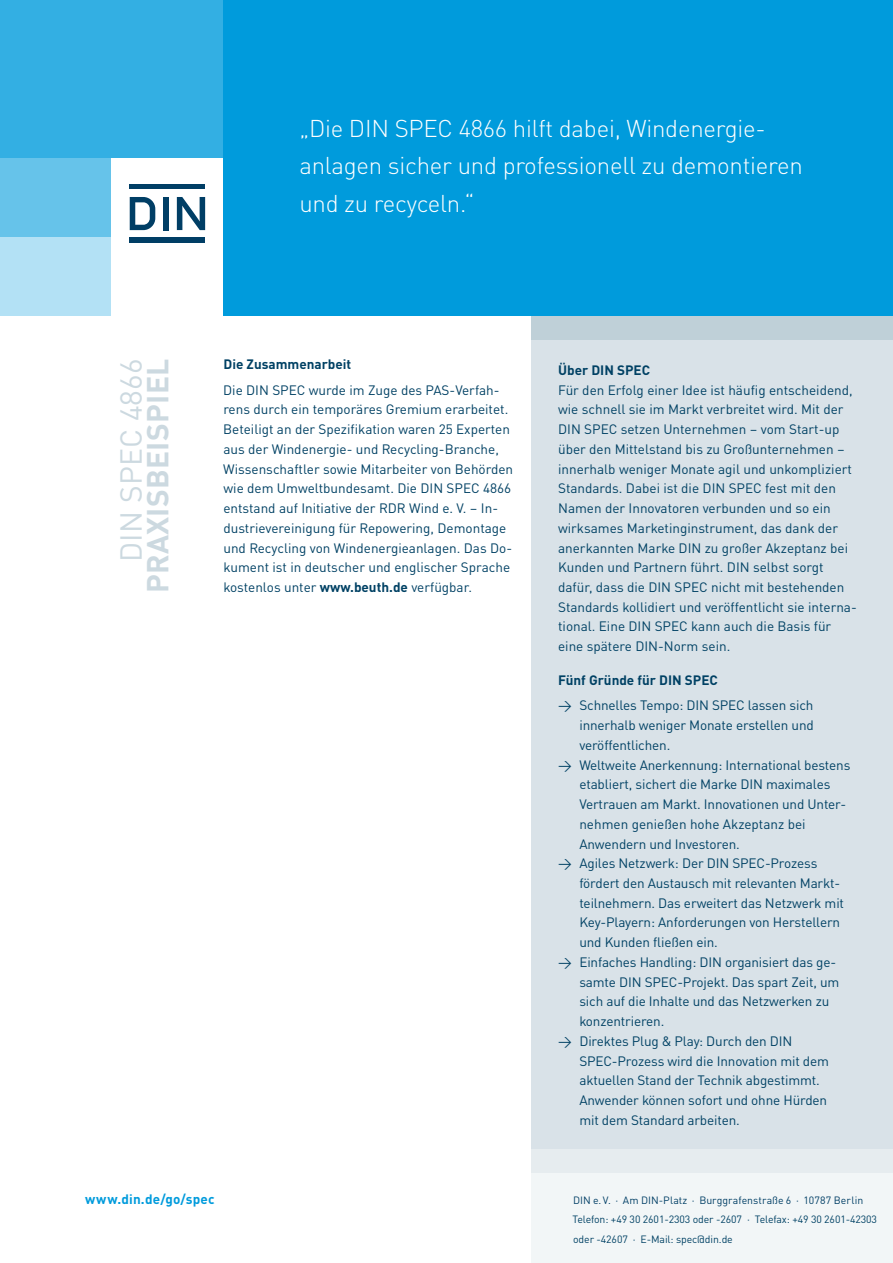
<style>
.page{position:relative;width:893px;height:1263px;background:#fff}
.page>*{position:absolute;margin:0;border:0;box-sizing:border-box;transform-origin:0 0}
.DIN_SPEC-Nummer{font:700 30px "DINOT";letter-spacing:.01em;color:#ccd9e0}
.DIN_SPEC-Nummer-2{font:30px "DINOT";letter-spacing:.01em;color:#ccd9e0}
.DIN_Zitat_16pt{font:300 24px/37.5px "DINOT";letter-spacing:-.01em;color:#fff}
.DIN_Copy_9pt{font:13.5px/19.8px "DINOT";color:#004164}
.DIN_Subhead_9pt{font:700 13.5px "DINOT";color:#004164}
.t1{font:700 13.5px "DINOT";letter-spacing:.015em;color:#009bdc}
.t2{font:10.5px/19.8px "DINOT";letter-spacing:-.01em;color:#004164}
.t3{font:10.5px "DINOT";letter-spacing:.005em;color:#003e65}
.s1{font-weight:700}
</style>
<div class="page">
<div style="left:0;top:0;width:112px;height:316px;background:#b3e1f5"></div>
<div style="left:0;top:0;width:112px;height:237px;background:#66c3ea"></div>
<div style="left:0;top:0;width:223px;height:158px;background:#33afe3"></div>
<div style="left:223px;top:0;width:670px;height:316px;background:#009bdc"></div>
<div style="left:531px;top:1173px;width:362px;height:90px;background:#f2f6f7"></div>
<div style="left:531px;top:339px;width:362px;height:810px;background:#d9e2e8"></div>
<div style="left:531px;top:1149px;width:362px;height:24px;background:#e6ecef"></div>
<div style="left:531px;top:316px;width:362px;height:23px;background:#bfd0d8"></div>
<svg style="left:130px;top:197px;width:25px;height:33px"></svg>
<div style="left:130px;top:184px;width:75px;height:5px;background:#003e65"></div>
<div style="left:163px;top:197px;width:5px;height:33px;background:#003e65"></div>
<svg style="left:177px;top:197px;width:28px;height:33px"></svg>
<div style="left:130px;top:238px;width:75px;height:5px;background:#003e65"></div>
<p class="DIN_Zitat_16pt" style="left:299px;top:107px;width:505px">„Die DIN SPEC 4866 hilft dabei, Windenergie&shy;anlagen sicher und professionell zu demontieren und zu recyceln.“</p>
<p class="DIN_Subhead_9pt" style="left:223px;top:353px;width:129px">Die Zusammenarbeit</p>
<p class="DIN_Copy_9pt" style="left:223px;top:379px;width:291px">Die DIN SPEC wurde im Zuge des PAS-Verfah&shy;rens durch ein temporäres Gremium erarbeitet.<br>Beteiligt an der Spezifikation waren 25 Experten aus der Windenergie- und Recycling-Branche, Wissenschaftler sowie Mitarbeiter von Behörden wie dem Umweltbundesamt. Die DIN SPEC 4866 entstand auf Initiative der RDR Wind e. V. – In&shy;dustrievereinigung für Repowering, Demontage und Recycling von Windenergieanlagen. Das Do&shy;kument ist in deutscher und englischer Sprache kostenlos unter <span class="s1">www.beuth.de</span> verfügbar.</p>
<p class="DIN_SPEC-Nummer-2" style="left:108px;top:562px;width:205px;rotate:-90deg">DIN SPEC 4866</p>
<p class="DIN_SPEC-Nummer" style="left:134px;top:593px;width:236px;rotate:-90deg">PRAXISBEISPIEL</p>
<p class="DIN_Subhead_9pt" style="left:558px;top:359px;width:94px">Über DIN SPEC</p>
<p class="DIN_Copy_9pt" style="left:558px;top:379px;width:300px">Für den Erfolg einer Idee ist häufig entscheidend, wie schnell sie im Markt verbreitet wird. Mit der DIN SPEC setzen Unternehmen – vom Start-up über den Mittelstand bis zu Großunternehmen – innerhalb weniger Monate agil und unkompliziert Standards. Dabei ist die DIN SPEC fest mit den Namen der Innovatoren verbunden und so ein wirksames Marketinginstrument, das dank der anerkannten Marke DIN zu großer Akzeptanz bei Kunden und Partnern führt. DIN selbst sorgt dafür, dass die DIN SPEC nicht mit bestehenden Standards kollidiert und veröffentlicht sie interna&shy;tional. Eine DIN SPEC kann auch die Basis für eine spätere DIN-Norm sein.</p>
<p class="DIN_Subhead_9pt" style="left:558px;top:669px;width:161px">Fünf Gründe für DIN SPEC</p>
<p class="DIN_Copy_9pt" style="left:579px;top:694px;width:236px;text-align:justify;text-indent:-21px">→ Schnelles Tempo: DIN SPEC lassen sich innerhalb weniger Monate erstellen und veröffentlichen.</p>
<p class="DIN_Copy_9pt" style="left:579px;top:754px;width:272px;text-indent:-21px">→ Weltweite Anerkennung: International bestens etabliert, sichert die Marke DIN maximales Vertrauen am Markt. Innovationen und Unter&shy;nehmen genießen hohe Akzeptanz bei Anwendern und Investoren.</p>
<p class="DIN_Copy_9pt" style="left:579px;top:852px;width:266px;text-indent:-21px">→ Agiles Netzwerk: Der DIN SPEC-Prozess fördert den Austausch mit relevanten Markt&shy;teilnehmern. Das erweitert das Netzwerk mit Key-Playern: Anforderungen von Herstellern und Kunden fließen ein.</p>
<p class="DIN_Copy_9pt" style="left:579px;top:951px;width:262px;text-indent:-21px">→ Einfaches Handling: DIN organisiert das ge&shy;samte DIN SPEC-Projekt. Das spart Zeit, um sich auf die Inhalte und das Netzwerken zu konzentrieren.</p>
<p class="DIN_Copy_9pt" style="left:579px;top:1030px;width:251px;text-indent:-21px">→ Direktes Plug &amp; Play: Durch den DIN SPEC-Prozess wird die Innovation mit dem aktuellen Stand der Technik abgestimmt.<br>Anwender können sofort und ohne Hürden mit dem Standard arbeiten.</p>
<p class="t1" style="left:85px;top:1188px;width:131px">www.din.de/go/spec</p>
<p class="t3" style="left:573px;top:1192px;width:292px">DIN e.V. · Am DIN-Platz · Burggrafenstraße 6 · 10787 Berlin</p>
<p class="t2" style="left:572px;top:1209px;width:306px">Telefon: +49 30 2601-2303 oder -2607 · Telefax: +49 30 2601-42303 oder -42607 · E-Mail: spec@din.de</p>
</div>
